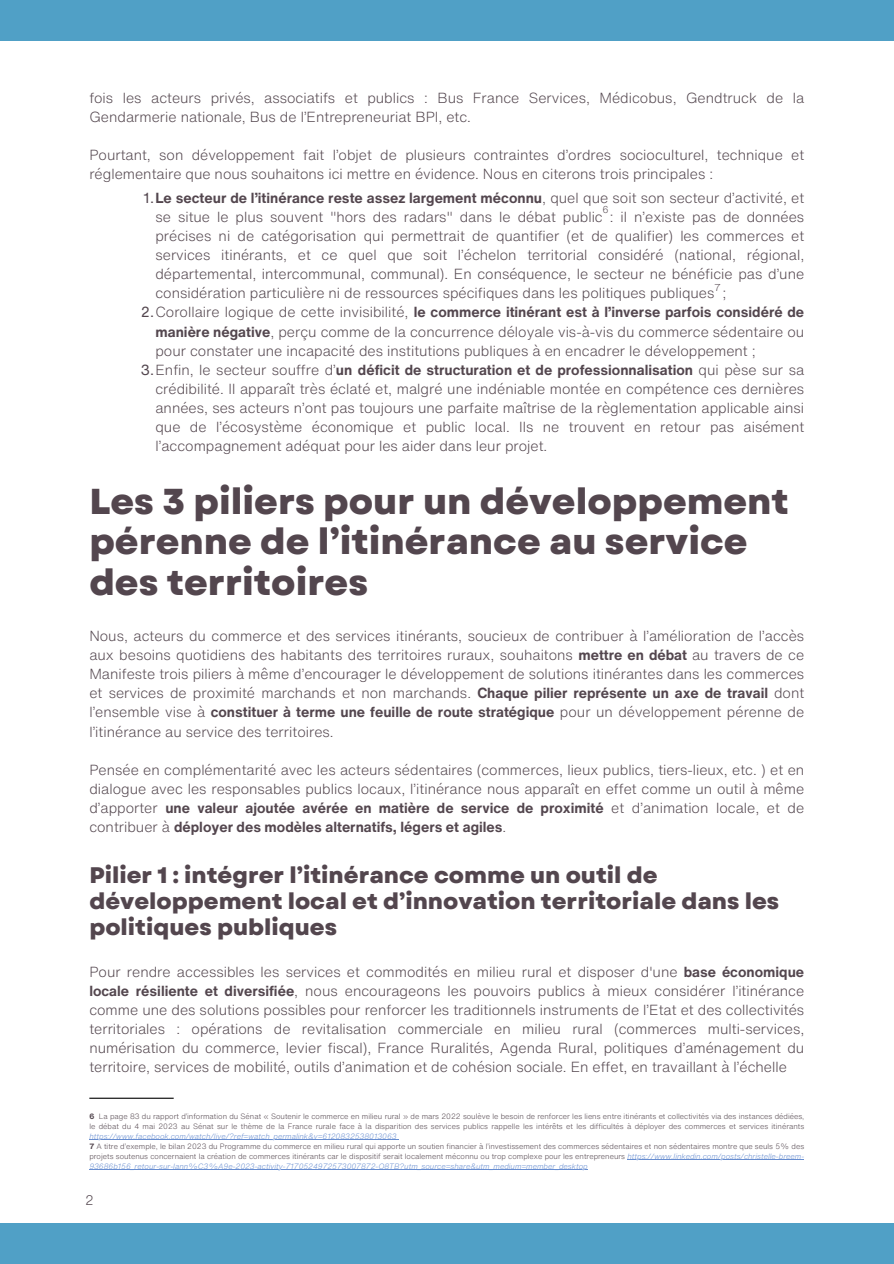
<style>
.page{position:relative;width:894px;height:1264px;background:#fff}
.page>*{position:absolute;margin:0;border:0;box-sizing:border-box;transform-origin:0 0}
.t1{font:800 36px/40.5px "Garet";color:#53464e}
.t2{font:800 22.5px/25.8px "Garet";color:#53464e}
.t3{font:300 14.25px/19.2px "Helvetica Now Text";color:#53464e;text-align:justify}
.t4{font:300 13.5px "Helvetica Now Text";color:#53464e}
.t5{font:300 9.75px "Helvetica Now Text";color:#53464e}
.t6{font:300 7.5px/10.1px "Helvetica Now Text";color:#53464e}
.t7{font:italic 300 7.5px "Helvetica Now Text";color:#678dd0}
.s1{font-weight:400}
.s2{font-weight:700}
.s3{font-style:italic;color:#678dd0}
</style>
<div class="page">
<hr style="left:89px;top:1139px;width:307px;height:1px;background:#678dd0">
<hr style="left:627px;top:1159px;width:177px;height:1px;background:#678dd0">
<hr style="left:89px;top:1169px;width:498px;height:1px;background:#678dd0">
<hr style="left:89px;top:1097px;width:85px;height:1px;background:#000">
<div style="left:0;top:0;width:893px;height:40px;background:#50a0c6"></div>
<div style="left:0;top:1222px;width:893px;height:41px;background:#50a0c6"></div>
<h3 class="t3" style="left:89px;top:88px;width:716px">fois les acteurs privés, associatifs et publics : Bus France Services, Médicobus, Gendtruck de la<br>Gendarmerie nationale, Bus de l’Entrepreneuriat BPI, etc.</h3>
<h3 class="t3" style="left:89px;top:145px;width:716px">Pourtant, son développement fait l’objet de plusieurs contraintes d’ordres socioculturel, technique et réglementaire que nous souhaitons ici mettre en évidence. Nous en citerons trois principales :</h3>
<p class="t3" style="left:155px;top:188px;width:650px;text-indent:-12px"><span class="s1">1.</span><span class="s2">Le secteur de l’itinérance reste assez largement méconnu</span>, quel que soit son secteur d’activité, et se situe le plus souvent "hors des radars" dans le débat public : il n’existe pas de données précises ni de catégorisation qui permettrait de quantifier (et de qualifier) les commerces et services itinérants, et ce quel que soit l’échelon territorial considéré (national, régional, départemental, intercommunal, communal). En conséquence, le secteur ne bénéficie pas d’une considération particulière ni de ressources spécifiques dans les politiques publiques ;</p>
<p class="t3" style="left:155px;top:302px;width:650px;text-indent:-15px"><span class="s1">2.</span>Corollaire logique de cette invisibilité, <span class="s2">le commerce itinérant est à l’inverse parfois considéré de manière négative</span>, perçu comme de la concurrence déloyale vis-à-vis du commerce sédentaire ou pour constater une incapacité des institutions publiques à en encadrer le développement ;</p>
<p class="t3" style="left:155px;top:360px;width:650px;text-indent:-15px"><span class="s1">3.</span>Enfin, le secteur souffre d’<span class="s2">un déficit de structuration et de professionnalisation</span> qui pèse sur sa crédibilité. Il apparaît très éclaté et, malgré une indéniable montée en compétence ces dernières années, ses acteurs n’ont pas toujours une parfaite maîtrise de la règlementation applicable ainsi que de l’écosystème économique et public local. Ils ne trouvent en retour pas aisément l’accompagnement adéquat pour les aider dans leur projet.</p>
<p class="t5" style="left:602px;top:202px;width:8px">6</p>
<p class="t5" style="left:714px;top:280px;width:8px">7</p>
<h3 class="t1" style="left:89px;top:481px;width:701px">Les 3 piliers pour un développement pérenne de l’itinérance au service des territoires</h3>
<h2 class="t3" style="left:89px;top:626px;width:716px">Nous, acteurs du commerce et des services itinérants, soucieux de contribuer à l’amélioration de l’accès aux besoins quotidiens des habitants des territoires ruraux, souhaitons <span class="s2">mettre en débat</span> au travers de ce Manifeste trois piliers à même d’encourager le développement de solutions itinérantes dans les commerces et services de proximité marchands et non marchands. <span class="s2">Chaque pilier représente un axe de travail</span> dont l’ensemble vise à <span class="s2">constituer à terme une feuille de route stratégique</span> pour un développement pérenne de l’itinérance au service des territoires.</h2>
<h3 class="t3" style="left:89px;top:759px;width:716px">Pensée en complémentarité avec les acteurs sédentaires (commerces, lieux publics, tiers-lieux, etc. ) et en dialogue avec les responsables publics locaux, l’itinérance nous apparaît en effet comme un outil à même d’apporter <span class="s2">une valeur ajoutée avérée en matière de service de proximité</span> et d’animation locale, et de contribuer à <span class="s2">déployer des modèles alternatifs, légers et agiles</span>.</h3>
<p class="t2" style="left:89px;top:862px;width:691px">Pilier 1 : intégrer l’itinérance comme un outil de développement local et d’innovation territoriale dans les politiques publiques</p>
<p class="t3" style="left:89px;top:961px;width:716px">Pour rendre accessibles les services et commodités en milieu rural et disposer d'une <span class="s2">base économique locale résiliente et diversifiée</span>, nous encourageons les pouvoirs publics à mieux considérer l’itinérance comme une des solutions possibles pour renforcer les traditionnels instruments de l’Etat et des collectivités territoriales : opérations de revitalisation commerciale en milieu rural (commerces multi-services, numérisation du commerce, levier fiscal), France Ruralités, Agenda Rural, politiques d’aménagement du territoire, services de mobilité, outils d’animation et de cohésion sociale. En effet, en travaillant à l’échelle</p>
<p class="t6" style="left:89px;top:1111px;width:716px"><span class="s2">6</span> La page 83 du rapport d’information du Sénat « Soutenir le commerce en milieu rural » de mars 2022 soulève le besoin de renforcer les liens entre itinérants et collectivités via des instances dédiées, le débat du 4 mai 2023 au Sénat sur le thème de la France rurale face à la disparition des services publics rappelle les intérêts et les difficultés à déployer des commerces et services itinérants</p>
<p class="t6" style="left:89px;top:1131px;width:716px"><span class="s3">https://www.facebook.com/watch/live/?ref=watch_permalink&amp;v=6120832538013063<br></span><span class="s2">7</span> A titre d’exemple, le bilan 2023 du Programme du commerce en milieu rural qui apporte un soutien financier à l’investissement des commerces sédentaires et non sédentaires montre que seuls 5% des projets soutenus concernaient la création de commerces itinérants car le dispositif serait localement méconnu ou trop complexe pour les entrepreneurs <span class="s3">https://www.linkedin.com/posts/christelle-breem-</span></p>
<h3 class="t7" style="left:89px;top:1160px;width:499px">93686b156_retour-sur-lann%C3%A9e-2023-activity-7170524972573007872-O8TB?utm_source=share&amp;utm_medium=member_desktop</h3>
<p class="t4" style="left:85px;top:1189px;width:10px">2</p>
</div>
